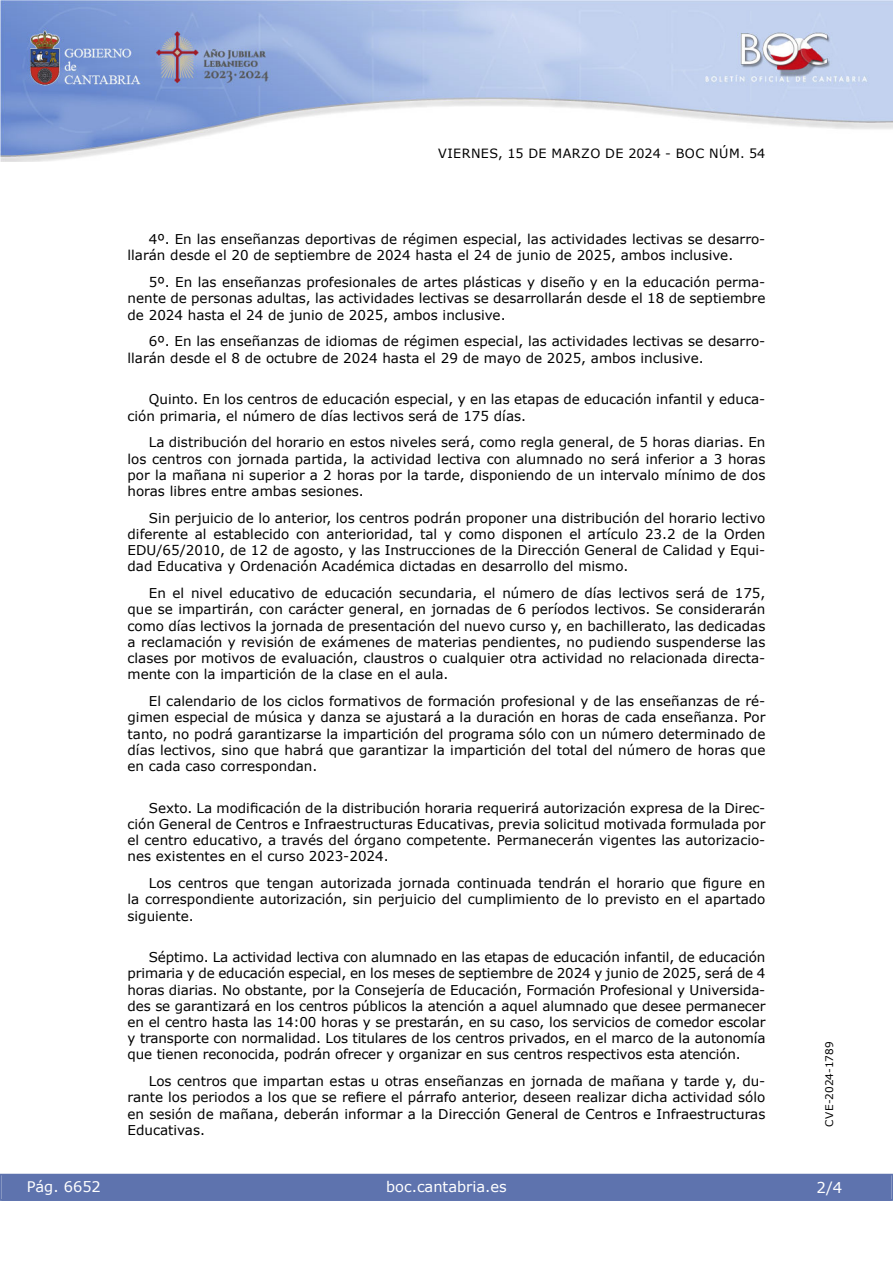
<style>
.page{position:relative;width:893px;height:1263px;background:#fff}
.page>*{position:absolute;margin:0;border:0;box-sizing:border-box;transform-origin:0 0}
.t1{font:15px "Verdana 2";color:#fff}
.t2{font:14.55px "Verdana 2";color:#fff}
.inicio_de_parrafo{font:13.5px/16.2px "Verdana 2";color:#000;text-align:justify}
.inicio_de_parrafo-2{font:13.5px/16.2px "Verdana";color:#000;text-align:justify}
.t3{font:12.75px "Verdana 2";letter-spacing:.035em;color:#000}
.t4{font:10.5px "Verdana 2";color:#000}
.s1{font-family:"Verdana"}
.s2{font-family:"Verdana 2"}
</style>
<div class="page">
<img style="left:0;top:0;width:893px;height:161px">
<div style="left:1px;top:1174px;width:890px;height:27px;background:#5e73ae"></div>
<p class="t3" style="left:438px;top:144px;width:329px">VIERNES, 15 DE MARZO DE 2024 - BOC NÚM. 54</p>
<p class="inicio_de_parrafo" style="left:128px;top:231px;width:639px;text-indent:21px">4º. En las enseñanzas deportivas de régimen especial, las actividades lectivas se desarro&shy;<span class="s1">llarán desde el 20 de septiembre de 2024 hasta el 24 de junio de 2025, ambos inclusive.</span></p>
<p class="inicio_de_parrafo" style="left:128px;top:274px;width:639px;text-indent:21px">5º. En las enseñanzas profesionales de artes plásticas y diseño y en la educación perma&shy;nente de personas adultas, las actividades lectivas se desarrollarán desde el 18 de septiembre <span class="s1">de 2024 hasta el 24 de junio de 2025, ambos inclusive.</span></p>
<p class="inicio_de_parrafo" style="left:128px;top:333px;width:639px;text-indent:21px">6º. En las enseñanzas de idiomas de régimen especial, las actividades lectivas se desarro&shy;<span class="s1">llarán desde el 8 de octubre de 2024 hasta el 29 de mayo de 2025, ambos inclusive.</span></p>
<p class="inicio_de_parrafo" style="left:128px;top:391px;width:639px;text-indent:21px">Quinto. En los centros de educación especial, y en las etapas de educación infantil y educa&shy;ción primaria, el número de días lectivos será de 175 días.</p>
<p class="inicio_de_parrafo-2" style="left:128px;top:434px;width:639px;text-indent:21px">La distribución del horario en estos niveles será, como regla general, de 5 horas diarias. En los centros con jornada partida, la actividad lectiva con alumnado no será inferior a 3 horas por la mañana ni superior a 2 horas por la tarde, disponiendo de un intervalo mínimo de dos horas libres entre ambas sesiones.</p>
<p class="inicio_de_parrafo" style="left:128px;top:510px;width:639px;text-indent:21px"><span class="s1">Sin perjuicio de lo anterior, los centros podrán proponer una distribución del horario lectivo </span>diferente al establecido con anterioridad, tal y como disponen el artículo 23.2 de la Orden EDU/65/2010, de 12 de agosto, y las Instrucciones de la Dirección General de Calidad y Equi&shy;dad Educativa y Ordenación Académica dictadas en desarrollo del mismo.</p>
<p class="inicio_de_parrafo" style="left:128px;top:585px;width:639px;text-indent:21px">En el nivel educativo de educación secundaria, el número de días lectivos será de 175, <span class="s1">que se impartirán, con carácter general, en jornadas de 6 períodos lectivos. Se considerarán como días lectivos la jornada de presentación del nuevo curso y, en bachillerato, las dedicadas </span>a reclamación y revisión de exámenes de materias pendientes, no pudiendo suspenderse las clases por motivos de evaluación, claustros o cualquier otra actividad no relacionada directa&shy;mente con la impartición de la clase en el aula.</p>
<p class="inicio_de_parrafo" style="left:128px;top:693px;width:639px;text-indent:21px">El calendario de los ciclos formativos de formación profesional y de las enseñanzas de ré&shy;<span class="s1">gimen especial de música y danza se ajustará a la duración en horas de cada enseñanza. Por </span>tanto, no podrá garantizarse la impartición del programa sólo con un número determinado de <span class="s1">días lectivos, sino que habrá que garantizar la impartición del total del número de horas que </span>en cada caso correspondan.</p>
<p class="inicio_de_parrafo" style="left:128px;top:799px;width:639px;text-indent:21px"><span class="s1">Sexto. La modificación de la distribución horaria requerirá autorización expresa de la Direc&shy;</span>ción General de Centros e Infraestructuras Educativas, previa solicitud motivada formulada por el centro educativo, a través del órgano competente. Permanecerán vigentes las autorizacio&shy;nes existentes en el curso 2023-2024.</p>
<p class="inicio_de_parrafo-2" style="left:128px;top:875px;width:639px;text-indent:21px">Los centros que tengan autorizada jornada continuada tendrán el horario que figure en la correspondiente autorización, sin perjuicio del cumplimiento de lo previsto en el apartado <span class="s2">siguiente.</span></p>
<p class="inicio_de_parrafo" style="left:128px;top:949px;width:639px;text-indent:21px">Séptimo. La actividad lectiva con alumnado en las etapas de educación infantil, de educación <span class="s1">primaria y de educación especial, en los meses de septiembre de 2024 y junio de 2025, será de 4 horas diarias. No obstante, por la Consejería de Educación, Formación Profesional y Universida&shy;</span>des se garantizará en los centros públicos la atención a aquel alumnado que desee permanecer <span class="s1">en el centro hasta las 14:00 horas y se prestarán, en su caso, los servicios de comedor escolar </span>y transporte con normalidad. Los titulares de los centros privados, en el marco de la autonomía que tienen reconocida, podrán ofrecer y organizar en sus centros respectivos esta atención.</p>
<p class="inicio_de_parrafo-2" style="left:128px;top:1073px;width:639px;text-indent:21px">Los centros que impartan estas u otras enseñanzas en jornada de mañana y tarde y, du&shy;rante los periodos a los que se refiere el párrafo anterior, deseen realizar dicha actividad sólo <span class="s2">en sesión de mañana, deberán informar a la Dirección General de Centros e Infraestructuras Educativas.</span></p>
<p class="t2" style="left:27px;top:1177px;width:76px">Pág. 6652</p>
<p class="t2" style="left:386px;top:1177px;width:122px">boc.cantabria.es</p>
<p class="t4" style="left:822px;top:1126px;width:87px;rotate:-90deg">CVE-2024-1789</p>
<p class="t1" style="left:816px;top:1177px;width:27px">2/4</p>
</div>
